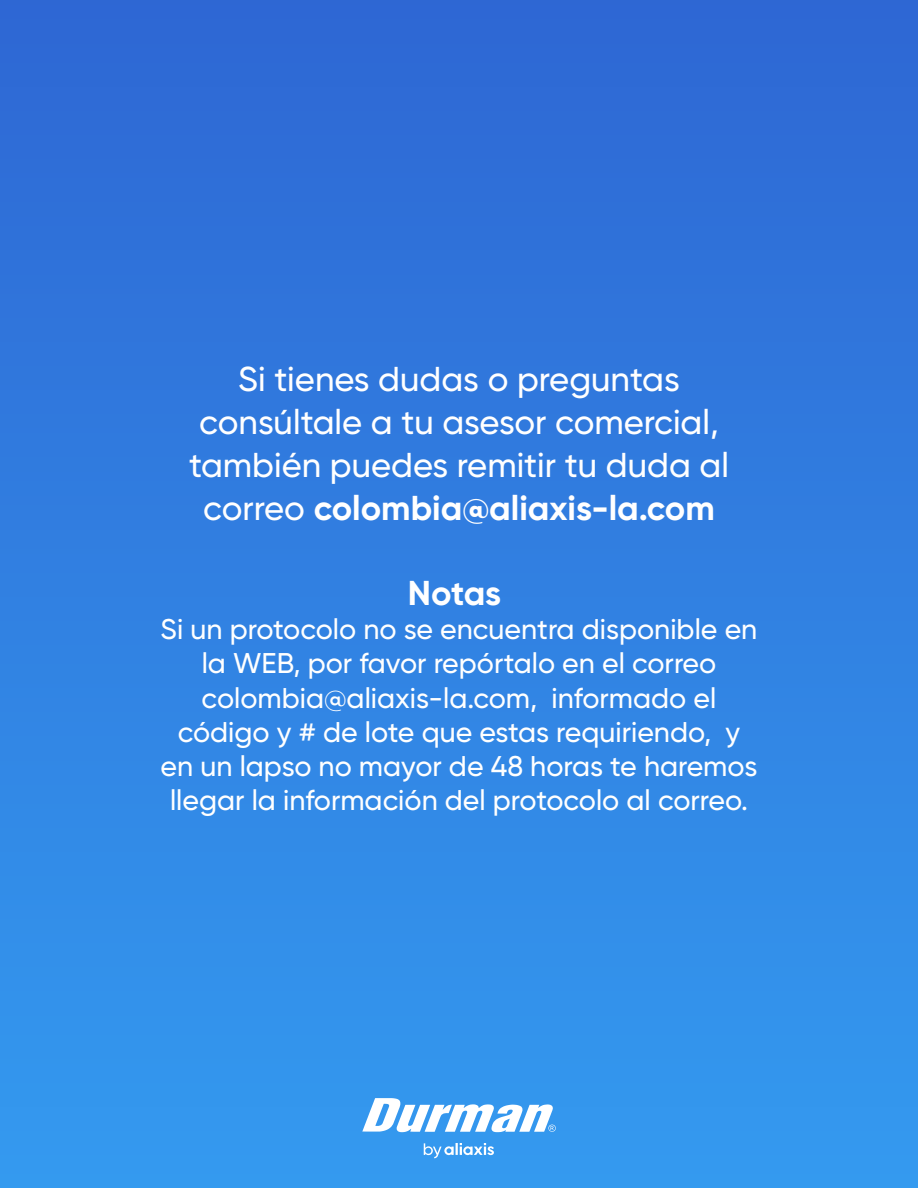
<style>
.page{position:relative;width:918px;height:1188px;background:#fff}
.page>*{position:absolute;margin:0;border:0;box-sizing:border-box;transform-origin:0 0}
.t1{font:500 34.5px/42.8px "Gilroy";color:#fff;text-align:center}
.t2{font:700 34.5px "Gilroy";letter-spacing:-.01em;color:#fff}
.t3{font:500 28.5px/34.2px "Gilroy";color:#fff;text-align:center}
.s1{font-weight:700}
</style>
<div class="page">
<div style="left:0;top:0;width:918px;height:1188px;background:linear-gradient(to bottom,#2e67d3,#349aef)"></div>
<svg style="left:424px;top:1143px;width:70px;height:15px"></svg>
<svg style="left:362px;top:1098px;width:194px;height:34px"></svg>
<p class="t1" style="left:189px;top:358px;width:541px">Si tienes dudas o preguntas consúltale a tu asesor comercial, también puedes remitir tu duda al correo <span class="s1">colombia@aliaxis-la.com</span></p>
<p class="t2" style="left:408px;top:571px;width:95px">Notas</p>
<p class="t3" style="left:161px;top:612px;width:598px">Si un protocolo no se encuentra disponible en la WEB, por favor repórtalo en el correo colombia@aliaxis-la.com, informado el código y # de lote que estas requiriendo, y en un lapso no mayor de 48 horas te haremos llegar la información del protocolo al correo.</p>
</div>
